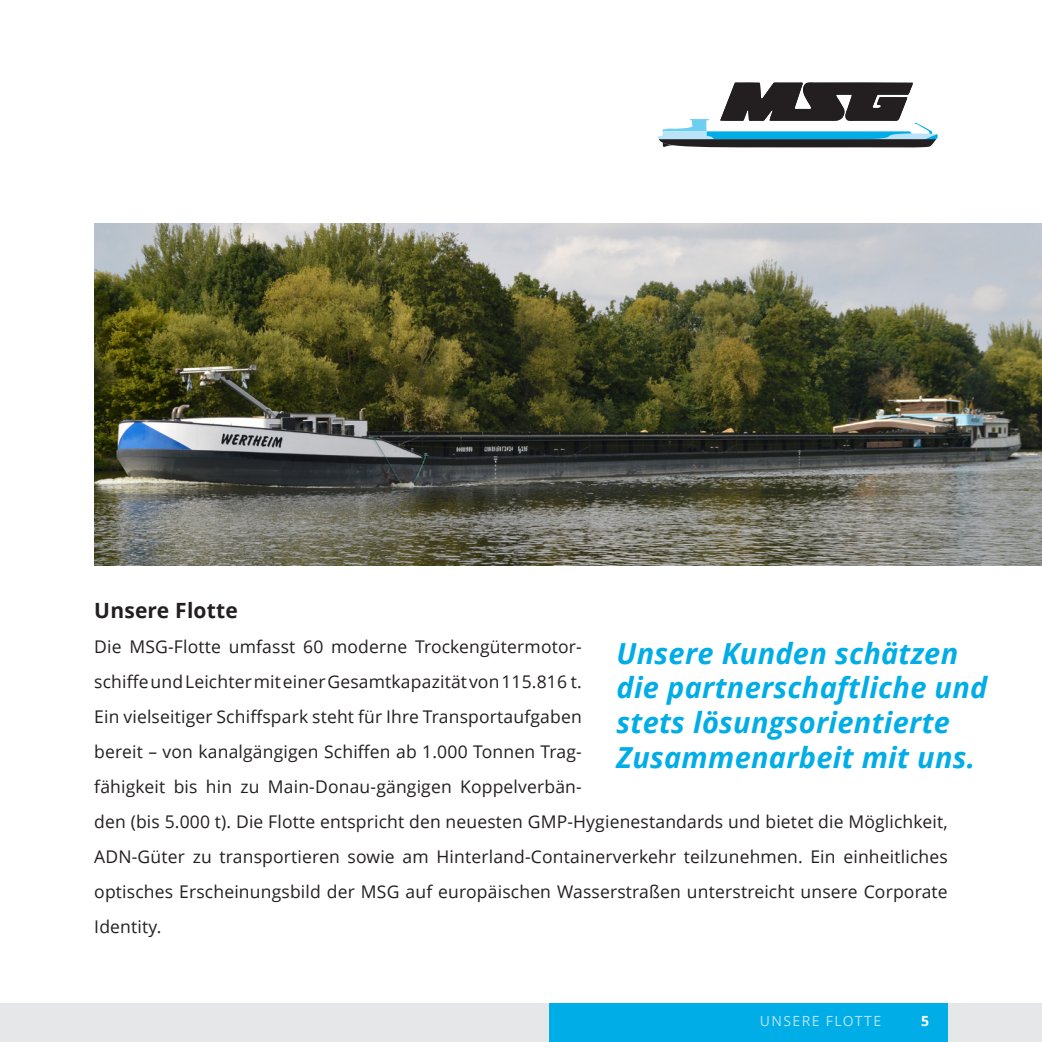
<style>
.page{position:relative;width:1042px;height:1042px;background:#fff}
.page>*{position:absolute;margin:0;border:0;box-sizing:border-box;transform-origin:0 0}
.t1{font:italic 700 29.05px/34.8px "Open Sans";letter-spacing:.01em;color:#00ade6}
.t2{font:700 21px "Open Sans";letter-spacing:.01em;color:#231f20}
.t3{font:17.5px/35px "Open Sans";letter-spacing:.01em;color:#231f20}
.t4{font:14px "Open Sans";letter-spacing:.1em;color:#b9e4f7}
.t5{font:700 14px "Open Sans";color:#fff}
</style>
<div class="page">
<div style="left:0;top:1004px;width:1042px;height:38px;background:#e6e7e9"></div>
<div style="left:549px;top:1004px;width:398px;height:38px;background:#00ade6"></div>
<svg style="left:657px;top:82px;width:280px;height:66px"></svg>
<img style="left:94px;top:223px;width:948px;height:343px">
<p class="t2" style="left:94px;top:595px;width:145px">Unsere Flotte</p>
<p class="t3" style="left:94px;top:629px;width:855px">Die MSG-Flotte umfasst 60 moderne Trockengütermotor-<br>schiffe und Leichter mit einer Gesamtkapazität von 115.816 t.<br>Ein vielseitiger Schiffspark steht für Ihre Transportaufgaben<br>bereit – von kanalgängigen Schiffen ab 1.000 Tonnen Trag-<br>fähigkeit bis hin zu Main-Donau-gängigen Koppelverbän-<br>den (bis 5.000 t). Die Flotte entspricht den neuesten GMP-Hygienestandards und bietet die Möglichkeit, ADN-Güter zu transportieren sowie am Hinterland-Containerverkehr teilzunehmen. Ein einheitliches optisches Erscheinungsbild der MSG auf europäischen Wasserstraßen unterstreicht unsere Corporate Identity.</p>
<h1 class="t1" style="left:616px;top:635px;width:372px">Unsere Kunden schätzen die partnerschaftliche und stets lösungsorientierte<br>Zusammenarbeit mit uns.</h1>
<p class="t4" style="left:760px;top:1011px;width:123px">UNSERE FLOTTE</p>
<p class="t5" style="left:921px;top:1011px;width:9px">5</p>
</div>
